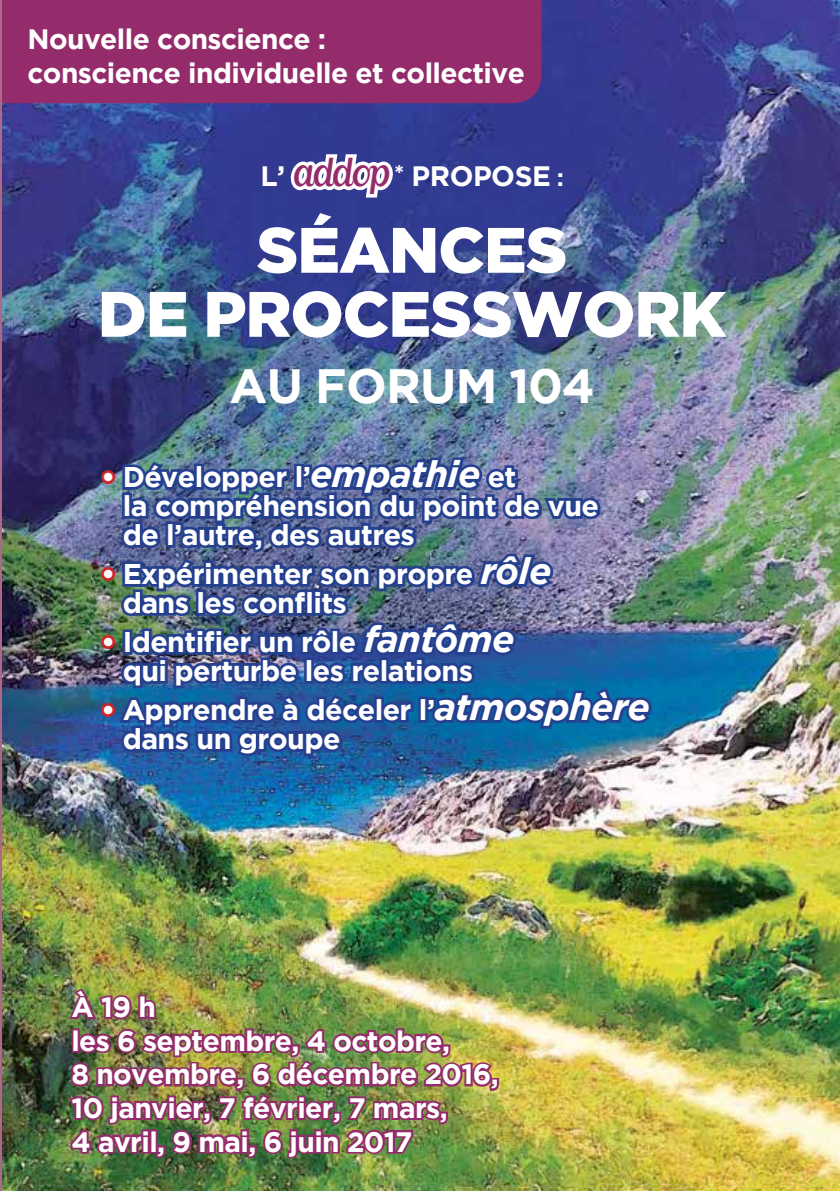
<style>
.page{position:relative;width:840px;height:1191px;background:#fff}
.page>*{position:absolute;margin:0;border:0;box-sizing:border-box;transform-origin:0 0}
.t1{font:900 64px/64px "Gotham";letter-spacing:-.015em;color:#fff;text-align:center}
.t2{font:700 48px "Gotham";letter-spacing:-.015em;color:#fff}
.t3{font:700 28.4px/28.8px "Gotham";letter-spacing:-.02em;color:#fff}
.t4{font:700 28px/33.6px "Gotham";letter-spacing:-.02em;color:#fff}
.s1{font-family:"Matrix Script";font-weight:400;font-size:48px;color:#942b6a}
.s2{font-size:24px}
.s3{font-style:italic;font-size:36.8px}
</style>
<div class="page">
<img style="left:1px;top:0;width:838px;height:1191px">
<div style="left:1px;top:0;width:540px;height:103px;background:#942b6a"></div>
<svg style="left:287px;top:145px;width:110px;height:59px"></svg>
<img style="left:97px;top:435px;width:557px;height:328px">
<img style="left:67px;top:986px;width:435px;height:174px">
<hr style="left:0;top:0;width:1px;height:1191px;background:#ad6889">
<p class="t4" style="left:27px;top:22px;width:498px">Nouvelle conscience :<br>conscience individuelle et collective</p>
<p class="t4" style="left:260px;top:159px;width:305px">L’ <span class="s1">addop</span><span class="s2">*</span> propose <span class="s2">:</span></p>
<h1 class="t1" style="left:98px;top:216px;width:629px">SÉANCES<br>DE PROCESSWORK</h1>
<h2 class="t2" style="left:229px;top:358px;width:366px">au Forum 104</h2>
<p class="t3" style="left:123px;top:462px;width:477px;text-indent:-22px">• Développer l’<span class="s3">empathie</span> et<br>la compréhension du point de vue de l’autre, des autres</p>
<p class="t3" style="left:123px;top:559px;width:430px;text-indent:-22px">• Expérimenter son propre <span class="s3">rôle </span>dans les conflits</p>
<p class="t3" style="left:123px;top:627px;width:393px;text-indent:-22px">• Identifier un rôle <span class="s3">fantôme </span>qui perturbe les relations</p>
<p class="t3" style="left:123px;top:695px;width:528px;text-indent:-22px">• Apprendre à déceler l’<span class="s3">atmosphère </span>dans un groupe</p>
<p class="t4" style="left:71px;top:989px;width:428px">à 19 h<br>les 6 septembre, 4 octobre,<br>8 novembre, 6 décembre 2016,<br>10 janvier, 7 février, 7 mars,<br>4 avril, 9 mai, 6 juin 2017</p>
</div>
